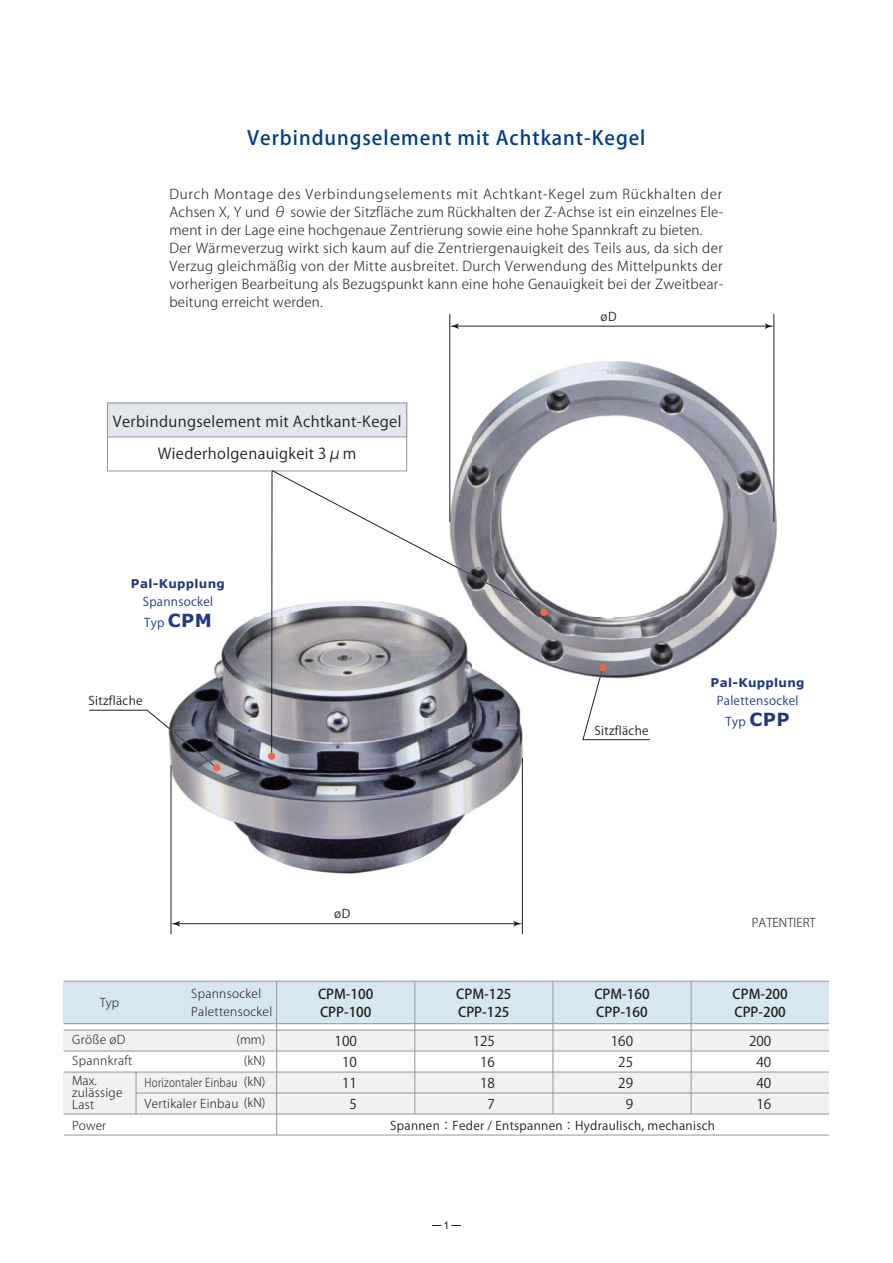
<style>
.page{position:relative;width:893px;height:1263px;background:#fff}
.page>*{position:absolute;margin:0;border:0;box-sizing:border-box;transform-origin:0 0}
.t1{font:19.5px "Koz Go Pro Medium 90 msp RKSJ H";letter-spacing:.05em;color:#023e88}
.t2{font:15px/31.5px "Koz Go Pro Regular 90 msp RKSJ H";letter-spacing:.025em;color:#231f20;text-align:center}
.t3{font:13.5px/18px "Koz Go Pro Light 90 msp RKSJ H";letter-spacing:.025em;color:#231f20}
.t4{font:13.5px/18px "Koz Go Pro Medium 90 msp RKSJ H";color:#231f20}
.t5{font:13.5px/21px "Koz Go Pro Regular 90 msp RKSJ H";color:#231f20;text-align:right}
.t6{font:12px/21px "Koz Go Pro Light 90 msp RKSJ H";letter-spacing:.025em;color:#231f20}
.t7{font:12px "Koz Go Pro Regular 90 msp RKSJ H";letter-spacing:.025em;color:#231f20}
.t8{font:12px/21px "Koz Go Pro Regular 90 msp RKSJ H";letter-spacing:.025em;color:#223982}
.t9{font:12px/21px "Koz Go Pro Light 90 msp RKSJ H";letter-spacing:.025em;color:#231f20;scale:.84 1}
.t10{font:700 12px "Verdana";letter-spacing:.025em;color:#223982}
.t11{font:12px "Koz Go Pro Light 90 msp RKSJ H";color:#231f20}
.t12{font:10.5px "Arial";color:#231f20}
.s1{font-family:"Verdana";font-weight:700;font-size:18px}
</style>
<div class="page">
<img style="left:168px;top:361px;width:608px;height:513px">
<div style="left:64px;top:981px;width:765px;height:43px;background:#d5e7f0"></div>
<hr style="left:171px;top:765px;width:1px;height:169px;background:#231f20">
<hr style="left:522px;top:758px;width:1px;height:176px;background:#231f20">
<hr style="left:178px;top:923px;width:338px;height:1px;background:#231f20">
<svg style="left:513px;top:921px;width:9px;height:6px"></svg>
<svg style="left:171px;top:921px;width:9px;height:6px"></svg>
<hr style="left:449px;top:314px;width:1px;height:208px;background:#231f20">
<hr style="left:773px;top:314px;width:1px;height:208px;background:#231f20">
<hr style="left:456px;top:326px;width:311px;height:1px;background:#231f20">
<svg style="left:765px;top:323px;width:9px;height:6px"></svg>
<svg style="left:450px;top:323px;width:9px;height:6px"></svg>
<hr style="left:271px;top:471px;width:1px;height:285px;background:#231f20">
<div style="left:268px;top:752px;width:8px;height:8px;background:#f26649;border-radius:50%"></div>
<div style="left:107px;top:403px;width:300px;height:68px;border:1px solid #939598"></div>
<div style="left:107px;top:403px;width:300px;height:34px;background:#e1e7ed"></div>
<div style="left:107px;top:403px;width:300px;height:34px;border:1px solid #939598"></div>
<svg style="left:271px;top:470px;width:277px;height:146px"></svg>
<div style="left:64px;top:1030px;width:765px;height:21px;background:#f1f1f2"></div>
<div style="left:64px;top:1072px;width:765px;height:42px;background:#f1f1f2"></div>
<hr style="left:64px;top:1072px;width:765px;height:1px;background:#939598">
<hr style="left:64px;top:1051px;width:765px;height:1px;background:#939598">
<hr style="left:64px;top:1030px;width:765px;height:1px;background:#939598">
<hr style="left:64px;top:1023px;width:765px;height:1px;background:#939598">
<hr style="left:64px;top:981px;width:765px;height:1px;background:#939598">
<hr style="left:136px;top:1093px;width:693px;height:1px;background:#939598">
<hr style="left:136px;top:1072px;width:1px;height:42px;background:#939598">
<hr style="left:276px;top:981px;width:1px;height:154px;background:#939598">
<hr style="left:64px;top:1114px;width:765px;height:1px;background:#939598">
<hr style="left:64px;top:1135px;width:765px;height:1px;background:#939598">
<hr style="left:414px;top:981px;width:1px;height:133px;background:#939598">
<hr style="left:553px;top:981px;width:1px;height:133px;background:#939598">
<hr style="left:691px;top:981px;width:1px;height:133px;background:#939598">
<svg style="left:582px;top:667px;width:77px;height:73px"></svg>
<svg style="left:89px;top:709px;width:129px;height:60px"></svg>
<div style="left:213px;top:764px;width:8px;height:8px;background:#f26649;border-radius:50%"></div>
<div style="left:599px;top:664px;width:8px;height:7px;background:#f26649;border-radius:50%"></div>
<h1 class="t1" style="left:247px;top:130px;width:400px">Verbindungselement mit Achtkant-Kegel</h1>
<p class="t3" style="left:169px;top:187px;width:555px">Durch Montage des Verbindungselements mit Achtkant-Kegel zum Rückhalten der Achsen X, Y und θ sowie der Sitzfläche zum Rückhalten der Z-Achse ist ein einzelnes Ele&shy;ment in der Lage eine hochgenaue Zentrierung sowie eine hohe Spannkraft zu bieten.<br>Der Wärmeverzug wirkt sich kaum auf die Zentriergenauigkeit des Teils aus, da sich der Verzug gleichmäßig von der Mitte ausbreitet. Durch Verwendung des Mittelpunkts der vorherigen Bearbeitung als Bezugspunkt kann eine hohe Genauigkeit bei der Zweitbear&shy;beitung erreicht werden.</p>
<p class="t7" style="left:600px;top:312px;width:18px">øD</p>
<p class="t2" style="left:113px;top:408px;width:290px">Verbindungselement mit Achtkant-Kegel<br>Wiederholgenauigkeit 3μm</p>
<p class="t10" style="left:131px;top:575px;width:96px">Pal-Kupplung</p>
<p class="t8" style="left:143px;top:592px;width:72px">Spannsockel<br>Typ <span class="s1">CPM</span></p>
<p class="t7" style="left:89px;top:696px;width:56px">Sitzfläche</p>
<p class="t7" style="left:594px;top:726px;width:56px">Sitzfläche</p>
<p class="t10" style="left:710px;top:675px;width:96px">Pal-Kupplung</p>
<p class="t8" style="left:717px;top:692px;width:83px;text-align:center">Palettensockel<br>Typ <span class="s1">CPP</span></p>
<p class="t6" style="left:100px;top:993px;width:21px">Typ</p>
<p class="t6" style="left:191px;top:986px;width:82px;line-height:18px">Spannsockel<br>Palettensockel</p>
<p class="t7" style="left:334px;top:909px;width:18px">øD</p>
<p class="t11" style="left:752px;top:918px;width:65px">PATENTIERT</p>
<p class="t4" style="left:318px;top:986px;width:57px">CPM-100<br>CPP-100</p>
<p class="t4" style="left:456px;top:986px;width:57px">CPM-125<br>CPP-125</p>
<p class="t4" style="left:594px;top:986px;width:57px">CPM-160<br>CPP-160</p>
<p class="t4" style="left:732px;top:986px;width:57px">CPM-200<br>CPP-200</p>
<p class="t6" style="left:72px;top:1031px;width:62px">Größe øD<br>Spannkraft</p>
<p class="t6" style="left:72px;top:1076px;width:52px;line-height:12px">Max. zulässige<br>Last</p>
<p class="t6" style="left:72px;top:1116px;width:35px">Power</p>
<p class="t6" style="left:244px;top:1031px;width:23px;text-align:justify;text-indent:-8px">(mm) (kN) (kN) (kN)</p>
<p class="t5" style="left:335px;top:1032px;width:24px">100<br>10<br>11<br>5</p>
<p class="t5" style="left:473px;top:1032px;width:24px">125<br>16<br>18<br>7</p>
<p class="t5" style="left:611px;top:1032px;width:24px">160<br>25<br>29<br>9</p>
<p class="t5" style="left:749px;top:1032px;width:24px;text-align:center">200<br>40<br>40<br>16</p>
<p class="t9" style="left:145px;top:1073px;width:113px">Horizontaler Einbau<br>Vertikaler Einbau</p>
<p class="t7" style="left:390px;top:1121px;width:326px">Spannen：Feder / Entspannen：Hydraulisch, mechanisch</p>
<p class="t12" style="left:443px;top:1220px;width:7px">1</p>
</div>
